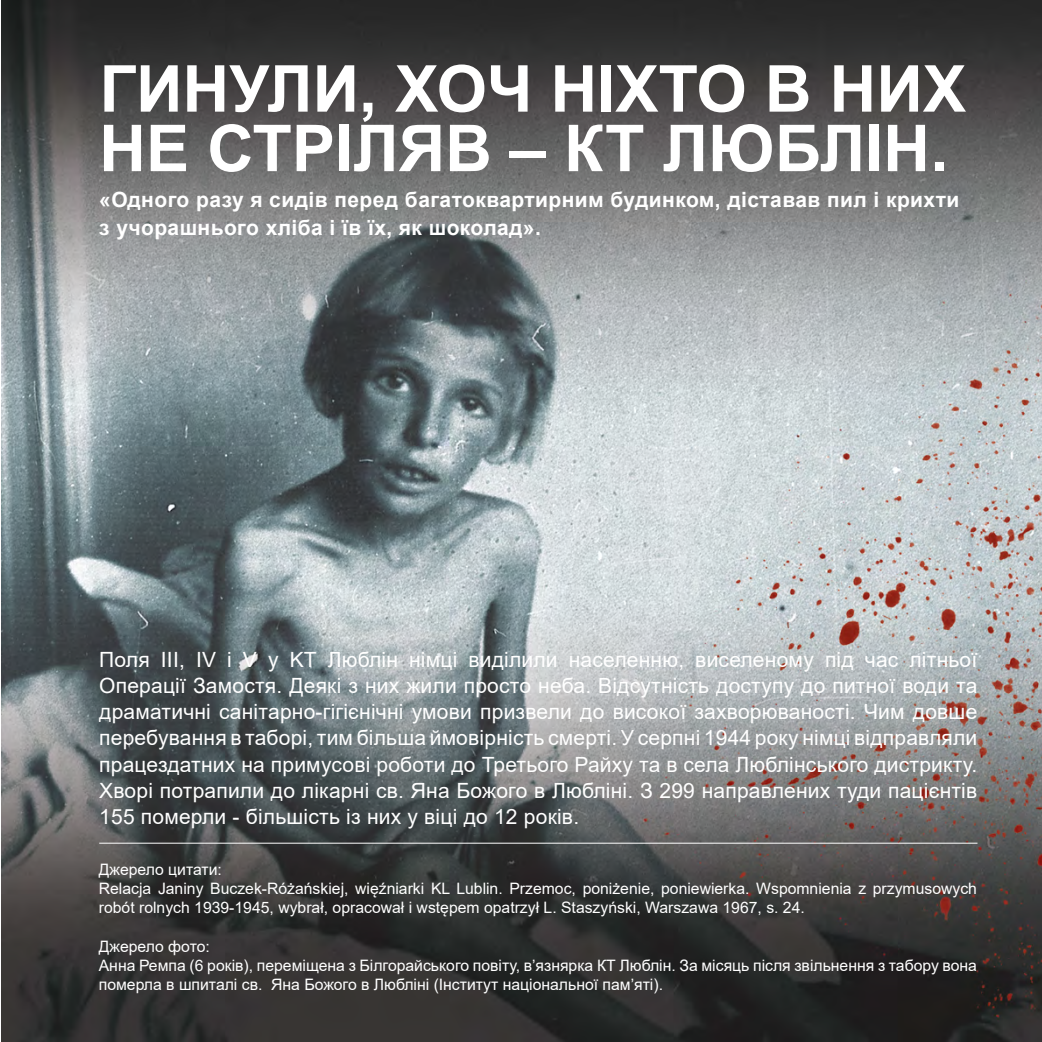
<style>
.page{position:relative;width:1042px;height:1042px;background:#fff}
.page>*{position:absolute;margin:0;border:0;box-sizing:border-box;transform-origin:0 0}
.t1{font:700 64.75px/59.5px "Arial";color:#fff}
.t2{font:21px/26.2px "Arial";letter-spacing:.01em;color:#fff;text-align:justify}
.t3{font:700 21px/28px "Arial";letter-spacing:.02em;color:#fff}
.t4{font:15.75px/19.2px "Arial";color:#fff}
</style>
<div class="page">
<img style="left:1px;top:0;width:1041px;height:1042px">
<hr style="left:99px;top:843px;width:878px;height:1px;background:#fff">
<h1 class="t1" style="left:99px;top:60px;width:868px">ГИНУЛИ, ХОЧ НІХТО В НИХ<br>НЕ СТРІЛЯВ – КТ ЛЮБЛІН.</h1>
<p class="t3" style="left:99px;top:186px;width:861px">«Одного разу я сидів перед багатоквартирним будинком, діставав пил і крихти з учорашнього хліба і їв їх, як шоколад».</p>
<p class="t2" style="left:99px;top:646px;width:879px">Поля III, IV і V у KТ Люблін німці виділили населенню, виселеному під час літньої Операції Замостя. Деякі з них жили просто неба. Відсутність доступу до питної води та драматичні санітарно-гігієнічні умови призвели до високої захворюваності. Чим довше перебування в таборі, тим більша ймовірність смерті. У серпні 1944 року німці відправляли працездатних на примусові роботи до Третього Райху та в села Люблінського дистрикту.<br>Хворі потрапили до лікарні св. Яна Божого в Любліні. З 299 направлених туди пацієнтів 155 померли - більшість із них у віці до 12 років.</p>
<p class="t4" style="left:99px;top:859px;width:880px">Джерело цитати:<br>Relacja Janiny Buczek-Różańskiej, więźniarki KL Lublin. Przemoc, poniżenie, poniewierka. Wspomnienia z przymusowych robót rolnych 1939-1945, wybrał, opracował i wstępem opatrzył L. Staszyński, Warszawa 1967, s. 24.</p>
<p class="t4" style="left:99px;top:936px;width:880px">Джерело фото:<br>Анна Ремпа (6 років), переміщена з Білгорайського повіту, в’язнярка КТ Люблін. За місяць після звільнення з табору вона померла в шпиталі св. Яна Божого в Любліні (Інститут національної пам’яті).</p>
</div>
